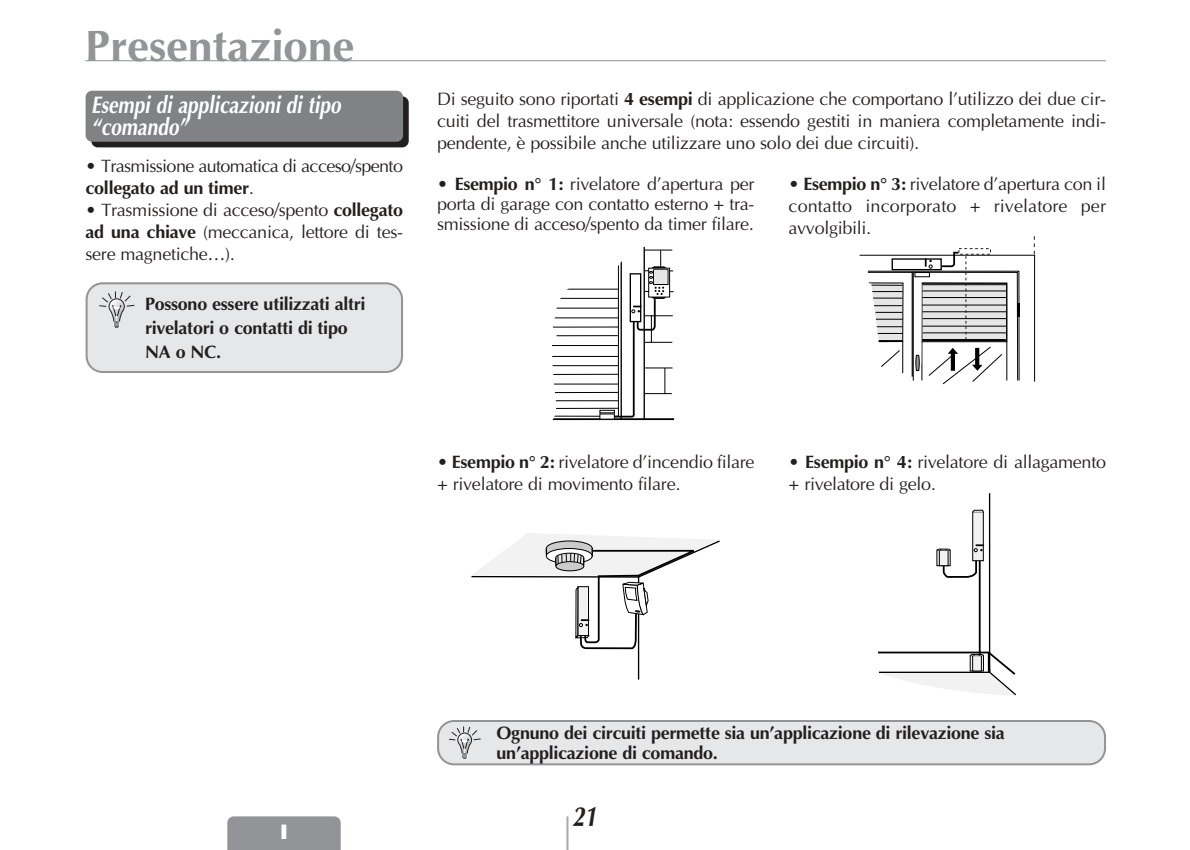
<style>
.page{position:relative;width:1190px;height:850px;background:#fff}
.page>*{position:absolute;margin:0;border:0;box-sizing:border-box;transform-origin:0 0}
.t1{font:700 44px "Optima";color:#939497}
.t2{font:italic 700 28px "Optima";color:#231f1f;scale:.8 1}
.t3{font:italic 700 24px/22px "Optima";color:#fff;scale:.8 1}
.t4{font:900 20px "Helvetica";color:#fff}
.t5{font:18px/22px "Optima";letter-spacing:-.015em;color:#231f1f;text-align:justify}
.t6{font:700 18px/24px "Optima";letter-spacing:-.015em;color:#231f1f}
.t7{font:18px/22px "Optima";letter-spacing:-.035em;color:#231f1f}
.s1{font-weight:700}
</style>
<div class="page">
<hr style="left:86px;top:60px;width:1020px;height:1px;background:#a7a9ac">
<hr style="left:566px;top:816px;width:2px;height:34px;background:#a7a9ac">
<div style="left:227px;top:816px;width:114px;height:34px;background:#939497"></div>
<div style="left:91px;top:96px;width:318px;height:51px;background:#231f1f;border-radius:6px"></div>
<div style="left:86px;top:91px;width:317px;height:51px;background:#808284;border-radius:6px"></div>
<svg style="left:86px;top:282px;width:317px;height:91px;background:#e0e1e2"></svg>
<svg style="left:437px;top:720px;width:669px;height:45px;background:#dedfe0"></svg>
<svg style="left:859px;top:236px;width:176px;height:148px"></svg>
<svg style="left:471px;top:533px;width:249px;height:147px"></svg>
<hr style="left:644px;top:247px;width:1px;height:172px;background:#000">
<svg style="left:552px;top:250px;width:122px;height:171px"></svg>
<svg style="left:878px;top:493px;width:138px;height:203px"></svg>
<h1 class="t1" style="left:86px;top:28px;width:270px">Presentazione</h1>
<h3 class="t3" style="left:91px;top:96px;width:314px">Esempi di applicazioni di tipo “comando”</h3>
<p class="t7" style="left:86px;top:157px;width:319px">• Trasmissione automatica di acceso/spento <span class="s1">collegato ad un timer</span>.</p>
<p class="t5" style="left:86px;top:201px;width:319px">• Trasmissione di acceso/spento <span class="s1">collegato ad una chiave</span> (meccanica, lettore di tes&shy;sere magnetiche…).</p>
<p class="t6" style="left:145px;top:294px;width:222px">Possono essere utilizzati altri rivelatori o contatti di tipo<br>NA o NC.</p>
<p class="t5" style="left:437px;top:89px;width:670px">Di seguito sono riportati <span class="s1">4 esempi</span> di applicazione che comportano l’utilizzo dei due cir&shy;cuiti del trasmettitore universale (nota: essendo gestiti in maniera completamente indi&shy;pendente, è possibile anche utilizzare uno solo dei due circuiti).</p>
<p class="t5" style="left:437px;top:175px;width:319px;line-height:20px">• <span class="s1">Esempio n° 1:</span> rivelatore d’apertura per porta di garage con contatto esterno + tra&shy;smissione di acceso/spento da timer filare.</p>
<p class="t5" style="left:789px;top:174px;width:319px">• <span class="s1">Esempio n° 3:</span> rivelatore d’apertura con il contatto incorporato + rivelatore per avvolgibili.</p>
<p class="t5" style="left:437px;top:452px;width:319px">• <span class="s1">Esempio n° 2:</span> rivelatore d’incendio filare + rivelatore di movimento filare.</p>
<p class="t5" style="left:789px;top:452px;width:319px">• <span class="s1">Esempio n° 4:</span> rivelatore di allagamento + rivelatore di gelo.</p>
<p class="t4" style="left:280px;top:824px;width:9px">I</p>
<p class="t6" style="left:497px;top:725px;width:510px;line-height:20px">Ognuno dei circuiti permette sia un’applicazione di rilevazione sia un’applicazione di comando.</p>
<h2 class="t2" style="left:572px;top:805px;width:33px">21</h2>
</div>
